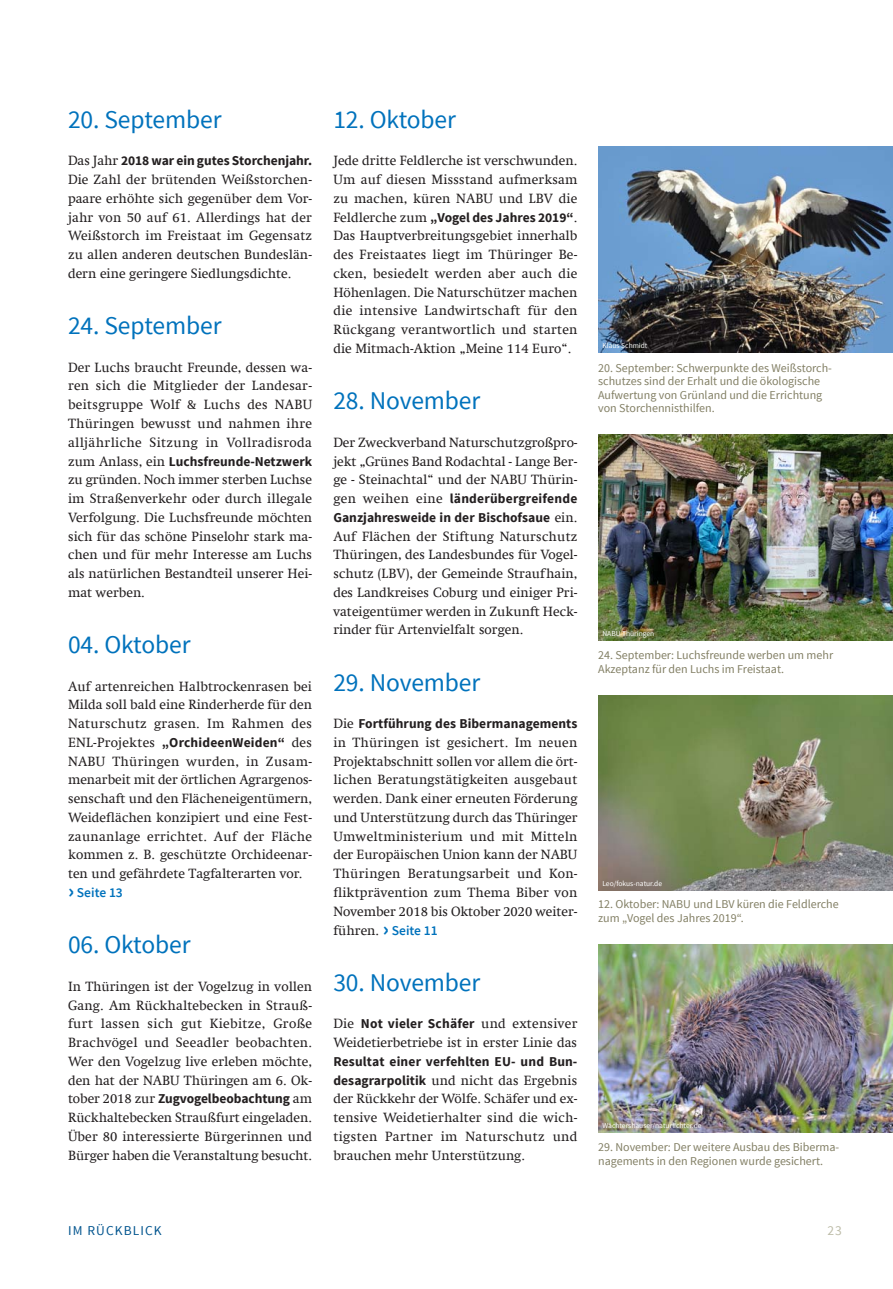
<style>
.page{position:relative;width:893px;height:1289px;background:#fff}
.page>*{position:absolute;margin:0;border:0;box-sizing:border-box;transform-origin:0 0}
.t1{font:25.5px "Source Sans Pro";letter-spacing:-.005em;color:#0072bc}
.t2{font:13.5px/18.8px "Swift Com";color:#231f20;text-align:justify}
.t3{font:700 13.5px/18.8px "Source Sans Pro";color:#231f20}
.t4{font:13.5px "Source Sans Pro";letter-spacing:.08em;color:#00548e}
.t5{font:600 13.5px "Source Sans Pro";color:#0072bc}
.t6{font:13.5px "Source Sans Pro";color:#bdbca8}
.t7{font:12px/13.5px "Source Sans Pro";color:#827f64}
.t8{font:7.5px "Source Sans Pro";color:#fff}
.s1{font-family:"Swift Com";font-weight:400}
.s2{font-weight:700;font-size:21px}
.s3{font-family:"Source Sans Pro";font-weight:700;font-size:21px;color:#0072bc}
.s4{font-family:"Source Sans Pro";font-weight:600;color:#0072bc}
.s5{font-family:"Source Sans Pro";font-weight:700}
</style>
<div class="page">
<img style="left:598px;top:146px;width:295px;height:207px">
<img style="left:598px;top:434px;width:295px;height:206px">
<img style="left:598px;top:695px;width:295px;height:196px">
<img style="left:598px;top:945px;width:295px;height:187px">
<h1 class="t1" style="left:68px;top:104px;width:155px">20. September</h1>
<p class="t3" style="left:68px;top:152px;width:245px"><span class="s1">Das Jahr</span> 2018 war ein gutes Storchenjahr.</p>
<p class="t2" style="left:68px;top:170px;width:246px">Die Zahl der brütenden Weißstorchen&shy;paare erhöhte sich gegenüber dem Vor&shy;jahr von 50 auf 61. Allerdings hat der Weißstorch im Freistaat im Gegensatz zu allen anderen deutschen Bundeslän&shy;dern eine geringere Siedlungsdichte.</p>
<h1 class="t1" style="left:68px;top:310px;width:155px">24. September</h1>
<p class="t2" style="left:68px;top:358px;width:246px">Der Luchs braucht Freunde, dessen wa&shy;ren sich die Mitglieder der Landesar&shy;beitsgruppe Wolf &amp; Luchs des NABU Thüringen bewusst und nahmen ihre alljährliche Sitzung in Vollradisroda</p>
<p class="t3" style="left:68px;top:452px;width:246px"><span class="s1">zum Anlass, ein</span> Luchsfreunde-Netzwerk</p>
<p class="t2" style="left:68px;top:470px;width:246px">zu gründen. Noch immer sterben Luchse im Straßenverkehr oder durch illegale Verfolgung. Die Luchsfreunde möchten sich für das schöne Pinselohr stark ma&shy;chen und für mehr Interesse am Luchs als natürlichen Bestandteil unserer Hei&shy;mat werben.</p>
<h1 class="t1" style="left:68px;top:629px;width:124px">04. Oktober</h1>
<p class="t2" style="left:68px;top:676px;width:246px">Auf artenreichen Halbtrockenrasen bei Milda soll bald eine Rinderherde für den Naturschutz grasen. Im Rahmen des</p>
<p class="t3" style="left:68px;top:733px;width:246px"><span class="s1">ENL-Projektes</span> „OrchideenWeiden“ <span class="s1">des</span></p>
<p class="t2" style="left:68px;top:751px;width:246px">NABU Thüringen wurden, in Zusam&shy;menarbeit mit der örtlichen Agrargenos&shy;senschaft und den Flächeneigentümern, Weideflächen konzipiert und eine Fest&shy;zaunanlage errichtet. Auf der Fläche kommen z. B. geschützte Orchideenar&shy;ten und gefährdete Tagfalterarten vor.</p>
<p class="t5" style="left:68px;top:884px;width:56px"><span class="s2">›</span> Seite 13</p>
<h1 class="t1" style="left:68px;top:929px;width:124px">06. Oktober</h1>
<p class="t2" style="left:68px;top:976px;width:246px">In Thüringen ist der Vogelzug in vollen Gang. Am Rückhaltebecken in Strauß&shy;furt lassen sich gut Kiebitze, Große Brachvögel und Seeadler beobachten.<br>Wer den Vogelzug live erleben möchte, den hat der NABU Thüringen am 6. Ok-</p>
<p class="t3" style="left:68px;top:1089px;width:246px"><span class="s1">tober 2018 zur</span> Zugvogelbeobachtung <span class="s1">am</span></p>
<p class="t2" style="left:68px;top:1108px;width:246px">Rückhaltebecken Straußfurt eingeladen.<br>Über 80 interessierte Bürgerinnen und Bürger haben die Veranstaltung besucht.</p>
<h1 class="t1" style="left:333px;top:104px;width:124px">12. Oktober</h1>
<p class="t2" style="left:333px;top:151px;width:246px">Jede dritte Feldlerche ist verschwunden.<br>Um auf diesen Missstand aufmerksam zu machen, küren NABU und LBV die</p>
<p class="t3" style="left:333px;top:208px;width:246px"><span class="s1">Feldlerche zum</span> „Vogel des Jahres 2019“<span class="s1">.</span></p>
<p class="t2" style="left:333px;top:226px;width:246px">Das Hauptverbreitungsgebiet innerhalb des Freistaates liegt im Thüringer Be&shy;cken, besiedelt werden aber auch die Höhenlagen. Die Naturschützer machen die intensive Landwirtschaft für den Rückgang verantwortlich und starten die Mitmach-Aktion „Meine 114 Euro“.</p>
<h1 class="t1" style="left:333px;top:385px;width:148px">28. november</h1>
<p class="t2" style="left:333px;top:433px;width:246px">Der Zweckverband Naturschutzgroßpro&shy;jekt „Grünes Band Rodachtal - Lange Ber&shy;ge - Steinachtal“ und der NABU Thürin-</p>
<p class="t3" style="left:333px;top:489px;width:246px"><span class="s1">gen weihen eine</span> länderübergreifende<br>Ganzjahresweide in der Bischofsaue <span class="s1">ein.</span></p>
<p class="t2" style="left:333px;top:526px;width:246px">Auf Flächen der Stiftung Naturschutz Thüringen, des Landesbundes für Vogel&shy;schutz (LBV), der Gemeinde Straufhain, des Landkreises Coburg und einiger Pri&shy;vateigentümer werden in Zukunft Heck&shy;rinder für Artenvielfalt sorgen.</p>
<h1 class="t1" style="left:333px;top:666px;width:148px">29. november</h1>
<p class="t3" style="left:333px;top:714px;width:246px"><span class="s1">Die</span> Fortführung des Bibermanagements</p>
<p class="t2" style="left:333px;top:733px;width:246px">in Thüringen ist gesichert. Im neuen Projektabschnitt sollen vor allem die ört&shy;lichen Beratungstätigkeiten ausgebaut werden. Dank einer erneuten Förderung und Unterstützung durch das Thüringer Umweltministerium und mit Mitteln der Europäischen Union kann der NABU Thüringen Beratungsarbeit und Kon&shy;fliktprävention zum Thema Biber von November 2018 bis Oktober 2020 weiter&shy;führen. <span class="s3">›</span> <span class="s4">Seite 11</span></p>
<h1 class="t1" style="left:333px;top:966px;width:148px">30. november</h1>
<p class="t2" style="left:333px;top:1014px;width:246px">Die <span class="s5">Not vieler Schäfer</span> und extensiver<br>Weidetierbetriebe ist in erster Linie das</p>
<p class="t3" style="left:333px;top:1052px;width:246px">Resultat einer verfehlten EU- und Bun-</p>
<p class="t2" style="left:333px;top:1070px;width:246px"><span class="s5">desagrarpolitik</span> und nicht das Ergebnis der Rückkehr der Wölfe. Schäfer und ex&shy;tensive Weidetierhalter sind die wich&shy;tigsten Partner im Naturschutz und brauchen mehr Unterstützung.</p>
<p class="t8" style="left:602px;top:341px;width:47px">Klaus Schmidt</p>
<p class="t7" style="left:598px;top:361px;width:235px">20. September: Schwerpunkte des Weißstorch&shy;schutzes sind der Erhalt und die ökologische aufwertung von Grünland und die Errichtung von Storchennisthilfen.</p>
<p class="t8" style="left:602px;top:629px;width:53px">naBU thüringen</p>
<p class="t7" style="left:598px;top:649px;width:237px">24. September: luchsfreunde werben um mehr akzeptanz für den luchs im Freistaat.</p>
<p class="t8" style="left:602px;top:879px;width:61px">leo/fokus-natur.de</p>
<p class="t7" style="left:598px;top:897px;width:242px">12. Oktober: naBU und lBV küren die Feldlerche zum „Vogel des Jahres 2019“.</p>
<p class="t8" style="left:602px;top:1120px;width:101px">Wächtershäuser/naturlichter.de</p>
<p class="t7" style="left:598px;top:1140px;width:243px">29. november: Der weitere ausbau des Biberma&shy;nagements in den Regionen wurde gesichert.</p>
<p class="t4" style="left:68px;top:1221px;width:95px">IM RÜcKBlIcK</p>
<p class="t6" style="left:827px;top:1221px;width:16px">23</p>
</div>
